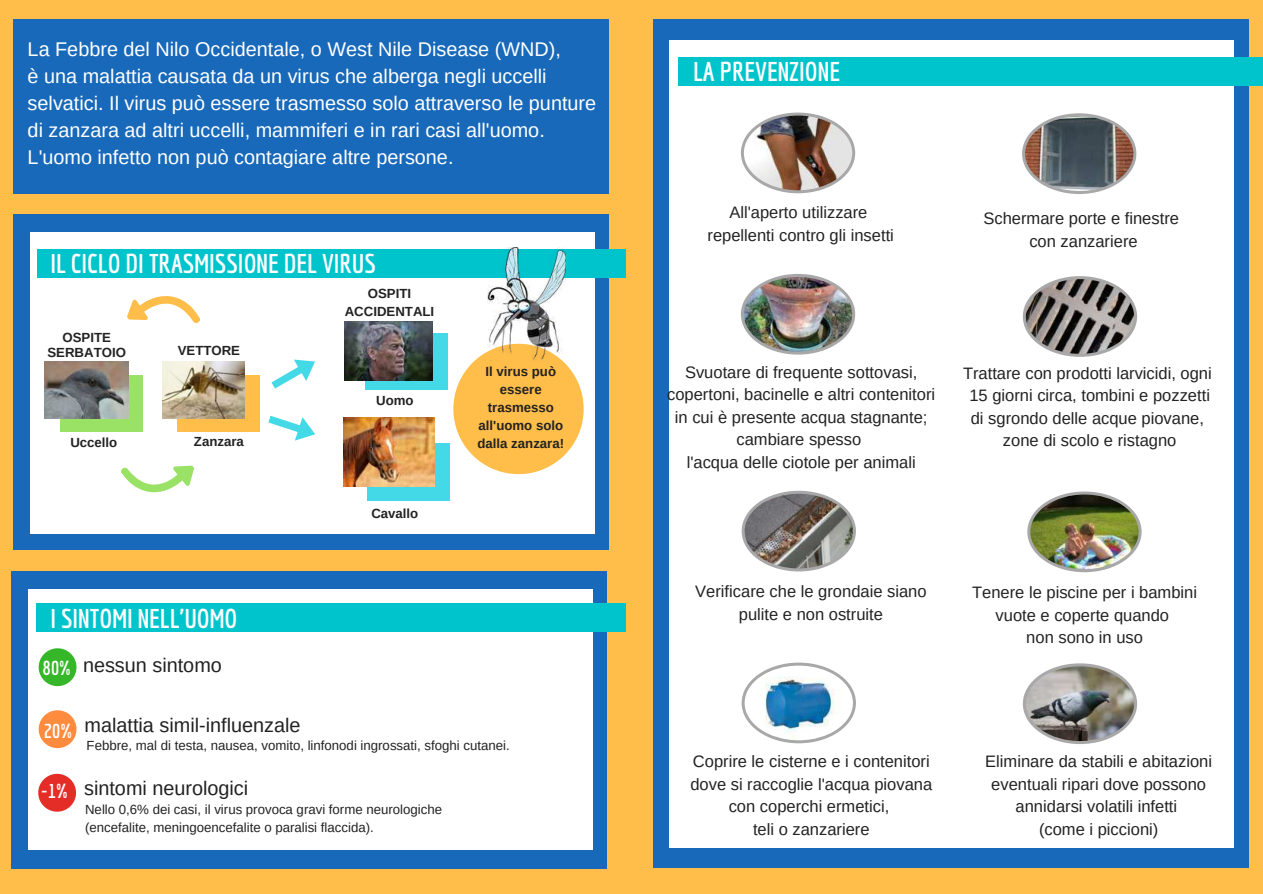
<style>
.page{position:relative;width:1263px;height:894px;background:#fff}
.page>*{position:absolute;margin:0;border:0;box-sizing:border-box;transform-origin:0 0}
.t1{font:700 26.4px "Economica";color:#fff}
.t2{font:19.8px/27px "Arimo";color:#fff}
.t3{font:19.8px "Arimo";color:#222}
.t4{font:700 19.8px "Economica";color:#fff}
.t5{font:16.5px/22.5px "Arimo";color:#222;text-align:center}
.t6{font:13.2px/18px "Arimo";color:#222}
.t7{font:700 13.2px/18px "Arimo";color:#222;text-align:center}
</style>
<div class="page">
<div style="left:0;top:0;width:631px;height:893px;background:#ffbd4a"></div>
<div style="left:631px;top:0;width:632px;height:893px;background:#ffbd4a"></div>
<div style="left:13px;top:19px;width:595px;height:175px;background:#1869ba"></div>
<div style="left:14px;top:214px;width:595px;height:335px;background:#1869ba"></div>
<div style="left:30px;top:232px;width:564px;height:301px;background:#fff"></div>
<div style="left:37px;top:249px;width:589px;height:28px;background:#00c4cc"></div>
<div style="left:61px;top:375px;width:82px;height:56px;background:#99e265"></div>
<img style="left:44px;top:362px;width:84px;height:56px">
<div style="left:177px;top:375px;width:82px;height:56px;background:#ffbd4a"></div>
<img style="left:162px;top:361px;width:82px;height:57px">
<svg style="left:127px;top:296px;width:74px;height:27px"></svg>
<div style="left:365px;top:333px;width:82px;height:57px;background:#44d9e6"></div>
<img style="left:345px;top:321px;width:88px;height:59px">
<svg style="left:271px;top:359px;width:44px;height:29px"></svg>
<svg style="left:268px;top:415px;width:47px;height:25px"></svg>
<div style="left:367px;top:443px;width:82px;height:57px;background:#44d9e6"></div>
<img style="left:343px;top:418px;width:91px;height:68px">
<svg style="left:121px;top:465px;width:73px;height:28px"></svg>
<svg style="left:453px;top:359px;width:131px;height:115px"></svg>
<img style="left:476px;top:247px;width:90px;height:114px">
<div style="left:12px;top:571px;width:595px;height:297px;background:#1869ba"></div>
<div style="left:28px;top:589px;width:565px;height:260px;background:#fff"></div>
<div style="left:36px;top:603px;width:589px;height:28px;background:#00c4cc"></div>
<svg style="left:39px;top:710px;width:37px;height:37px"></svg>
<svg style="left:39px;top:648px;width:37px;height:38px"></svg>
<svg style="left:38px;top:773px;width:38px;height:38px"></svg>
<div style="left:653px;top:19px;width:595px;height:848px;background:#1869ba"></div>
<div style="left:669px;top:40px;width:565px;height:807px;background:#fff"></div>
<div style="left:678px;top:57px;width:585px;height:28px;background:#00c4cc"></div>
<img style="left:741px;top:112px;width:114px;height:81px">
<svg style="left:1022px;top:113px;width:114px;height:81px"></svg>
<img style="left:741px;top:274px;width:114px;height:80px">
<svg style="left:1023px;top:276px;width:114px;height:81px"></svg>
<svg style="left:742px;top:490px;width:114px;height:81px"></svg>
<svg style="left:742px;top:662px;width:114px;height:81px"></svg>
<img style="left:1023px;top:663px;width:114px;height:80px">
<img style="left:1027px;top:491px;width:115px;height:81px">
<p class="t2" style="left:28px;top:36px;width:570px">La Febbre del Nilo Occidentale, o West Nile Disease (WND),<br>è una malattia causata da un virus che alberga negli uccelli selvatici. Il virus può essere trasmesso solo attraverso le punture di zanzara ad altri uccelli, mammiferi e in rari casi all'uomo.<br>L'uomo infetto non può contagiare altre persone.</p>
<h1 class="t1" style="left:50px;top:248px;width:327px">IL CICLO DI TRASMISSIONE DEL VIRUS</h1>
<p class="t7" style="left:47px;top:329px;width:80px;line-height:15.8px">OSPITE<br>SERBATOIO</p>
<p class="t7" style="left:178px;top:341px;width:64px">VETTORE</p>
<p class="t7" style="left:70px;top:434px;width:49px">Uccello</p>
<p class="t7" style="left:194px;top:432px;width:51px">Zanzara</p>
<h1 class="t1" style="left:50px;top:602px;width:188px">I SINTOMI NELL'UOMO</h1>
<p class="t3" style="left:83px;top:652px;width:140px">nessun sintomo</p>
<p class="t4" style="left:43px;top:656px;width:30px">80%</p>
<p class="t4" style="left:44px;top:718px;width:30px">20%</p>
<p class="t3" style="left:85px;top:712px;width:217px">malattia simil-influenzale</p>
<p class="t7" style="left:345px;top:285px;width:91px">OSPITI<br>ACCIDENTALI</p>
<p class="t7" style="left:376px;top:391px;width:39px">Uomo</p>
<p class="t7" style="left:371px;top:504px;width:49px">Cavallo</p>
<p class="t7" style="left:477px;top:362px;width:88px">Il virus può essere trasmesso all'uomo solo dalla zanzara!</p>
<p class="t4" style="left:41px;top:779px;width:29px">-1%</p>
<p class="t6" style="left:87px;top:736px;width:425px">Febbre, mal di testa, nausea, vomito, linfonodi ingrossati, sfoghi cutanei.</p>
<p class="t3" style="left:84px;top:775px;width:166px">sintomi neurologici</p>
<p class="t6" style="left:85px;top:800px;width:358px">Nello 0,6% dei casi, il virus provoca gravi forme neurologiche (encefalite, meningoencefalite o paralisi flaccida).</p>
<h1 class="t1" style="left:693px;top:57px;width:149px">LA PREVENZIONE</h1>
<p class="t5" style="left:707px;top:201px;width:188px">All'aperto utilizzare repellenti contro gli insetti</p>
<p class="t5" style="left:983px;top:207px;width:197px">Schermare porte e finestre con zanzariere</p>
<p class="t5" style="left:667px;top:361px;width:270px">Svuotare di frequente sottovasi, copertoni, bacinelle e altri contenitori in cui è presente acqua stagnante; cambiare spesso<br>l'acqua delle ciotole per animali</p>
<p class="t5" style="left:963px;top:362px;width:250px">Trattare con prodotti larvicidi, ogni<br>15 giorni circa, tombini e pozzetti di sgrondo delle acque piovane, zone di scolo e ristagno</p>
<p class="t5" style="left:695px;top:580px;width:233px">Verificare che le grondaie siano pulite e non ostruite</p>
<p class="t5" style="left:972px;top:581px;width:226px">Tenere le piscine per i bambini vuote e coperte quando<br>non sono in uso</p>
<p class="t5" style="left:690px;top:750px;width:243px">Coprire le cisterne e i contenitori dove si raccoglie l'acqua piovana con coperchi ermetici,<br>teli o zanzariere</p>
<p class="t5" style="left:985px;top:750px;width:228px">Eliminare da stabili e abitazioni eventuali ripari dove possono annidarsi volatili infetti<br>(come i piccioni)</p>
</div>
